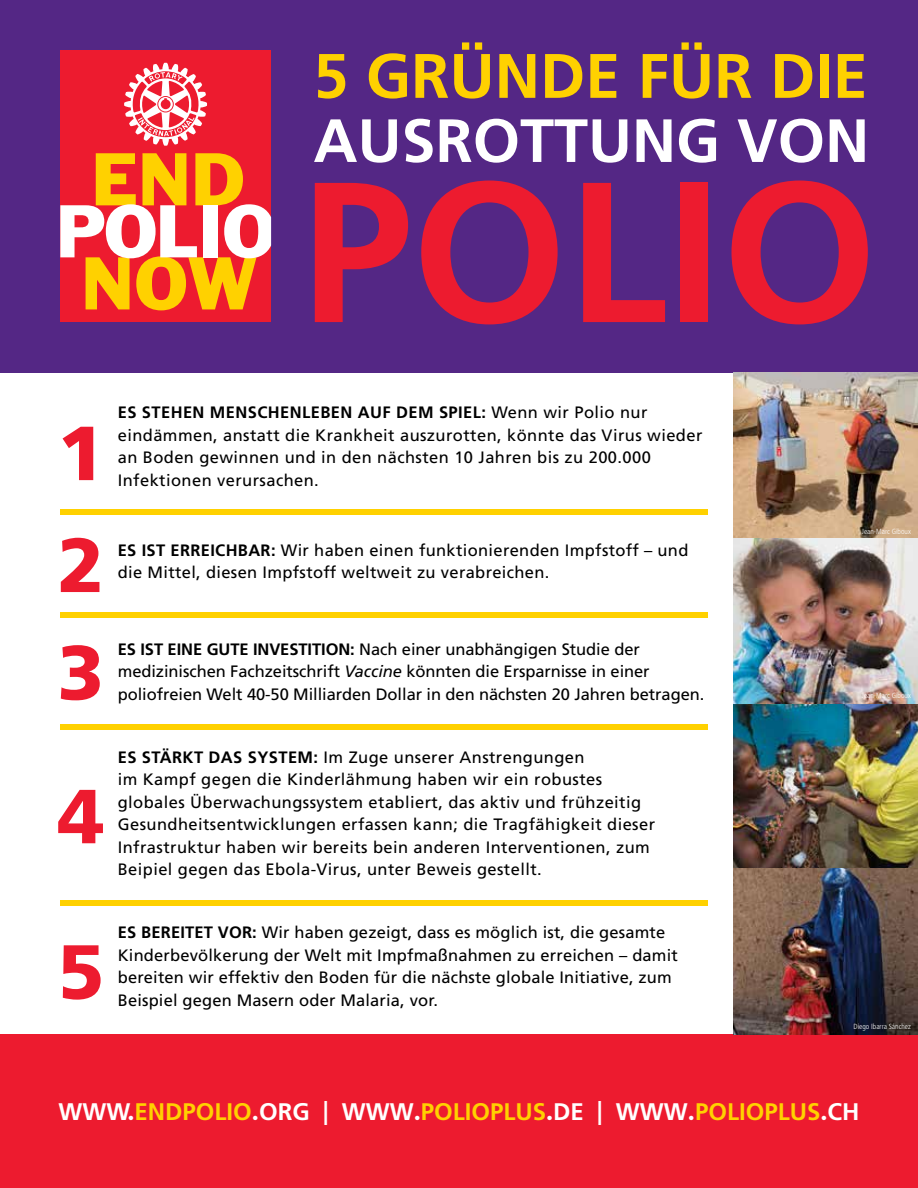
<style>
.page{position:relative;width:918px;height:1188px;background:#fff}
.page>*{position:absolute;margin:0;border:0;box-sizing:border-box;transform-origin:0 0}
.t1{font:700 199.35px "Frutiger LT Std";color:#ed1b2f}
.t2{font:900 76.5px/109.6px "Frutiger LT Std";color:#ed1b2f;text-align:justify}
.t3{font:700 62.7px "Frutiger LT Std";color:#ffd100}
.t4{font:700 61.05px "Frutiger LT Std";color:#fff}
.t5{font:700 24px "Frutiger LT Std";color:#ffd100}
.t6{font:16.5px/22.5px "Frutiger LT Std";letter-spacing:.02em;color:#000}
.t7{font:16.5px/22.5px "Frutiger LT Std";letter-spacing:-.005em;color:#000}
.t8{font:300 condensed 7.5px "Frutiger LT Std";color:#fff}
.s1{font-weight:700}
.s2{font-style:italic}
.s3{color:#fff}
.s4{font-family:"Avenir LT Std";font-weight:900;color:#fff}
</style>
<div class="page">
<div style="left:0;top:0;width:918px;height:373px;background:#542785"></div>
<div style="left:0;top:1035px;width:918px;height:153px;background:#ed1b2f"></div>
<div style="left:61px;top:51px;width:210px;height:271px;background:#ed1b2f"></div>
<svg style="left:124px;top:63px;width:83px;height:83px"></svg>
<svg style="left:60px;top:153px;width:211px;height:157px"></svg>
<div style="left:60px;top:509px;width:648px;height:6px;background:#ffd100"></div>
<div style="left:60px;top:724px;width:648px;height:5px;background:#ffd100"></div>
<div style="left:60px;top:900px;width:648px;height:6px;background:#ffd100"></div>
<div style="left:60px;top:612px;width:648px;height:6px;background:#ffd100"></div>
<img style="left:733px;top:373px;width:185px;height:662px">
<h3 class="t3" style="left:314px;top:39px;width:556px">5 GRÜNDE FÜR DIE</h3>
<h3 class="t4" style="left:314px;top:105px;width:557px">AUSROTTUNG VON</h3>
<h1 class="t1" style="left:301px;top:136px;width:578px">POLIO</h1>
<h2 class="t2" style="left:58px;top:398px;width:48px">1<br>2<br>3</h2>
<p class="t6" style="left:118px;top:402px;width:586px"><span class="s1">ES STEHEN MENSCHENLEBEN AUF DEM SPIEL:</span> Wenn wir Polio nur eindämmen, anstatt die Krankheit auszurotten, könnte das Virus wieder an Boden gewinnen und in den nächsten 10 Jahren bis zu 200.000<br>Infektionen verursachen.</p>
<p class="t6" style="left:118px;top:539px;width:572px"><span class="s1">ES IST ERREICHBAR:</span> Wir haben einen funktionierenden Impfstoff – und die Mittel, diesen Impfstoff weltweit zu verabreichen.</p>
<p class="t7" style="left:118px;top:638px;width:588px"><span class="s1">ES IST EINE GUTE INVESTITION:</span> Nach einer unabhängigen Studie der medizinischen Fachzeitschrift <span class="s2">Vaccine</span> könnten die Ersparnisse in einer poliofreien Welt 40-50 Milliarden Dollar in den nächsten 20 Jahren betragen.</p>
<h2 class="t2" style="left:58px;top:739px;width:48px;line-height:155.4px">4<br>5</h2>
<p class="t6" style="left:118px;top:746px;width:539px"><span class="s1">ES STÄRKT DAS SYSTEM:</span> Im Zuge unserer Anstrengungen<br>im Kampf gegen die Kinderlähmung haben wir ein robustes globales Überwachungssystem etabliert, das aktiv und frühzeitig Gesundheitsentwicklungen erfassen kann; die Tragfähigkeit dieser Infrastruktur haben wir bereits bein anderen Interventionen, zum Beipiel gegen das Ebola-Virus, unter Beweis gestellt.</p>
<p class="t6" style="left:118px;top:921px;width:562px"><span class="s1">ES BEREITET VOR:</span> Wir haben gezeigt, dass es möglich ist, die gesamte Kinderbevölkerung der Welt mit Impfmaßnahmen zu erreichen – damit bereiten wir effektiv den Boden für die nächste globale Initiative, zum Beispiel gegen Masern oder Malaria, vor.</p>
<p class="t8" style="left:862px;top:527px;width:51px">Jean-Marc Giboux</p>
<p class="t8" style="left:862px;top:692px;width:51px">Jean-Marc Giboux</p>
<p class="t8" style="left:854px;top:1022px;width:59px">Diego Ibarra Sánchez</p>
<h3 class="t5" style="left:58px;top:1098px;width:803px"><span class="s3">WWW</span><span class="s4">.</span>ENDPOLIO<span class="s4">.</span><span class="s3">ORG | WWW</span><span class="s4">.</span>POLIOPLUS<span class="s4">.</span><span class="s3">DE | WWW</span><span class="s4">.</span>POLIOPLUS<span class="s4">.</span><span class="s3">CH</span></h3>
</div>
